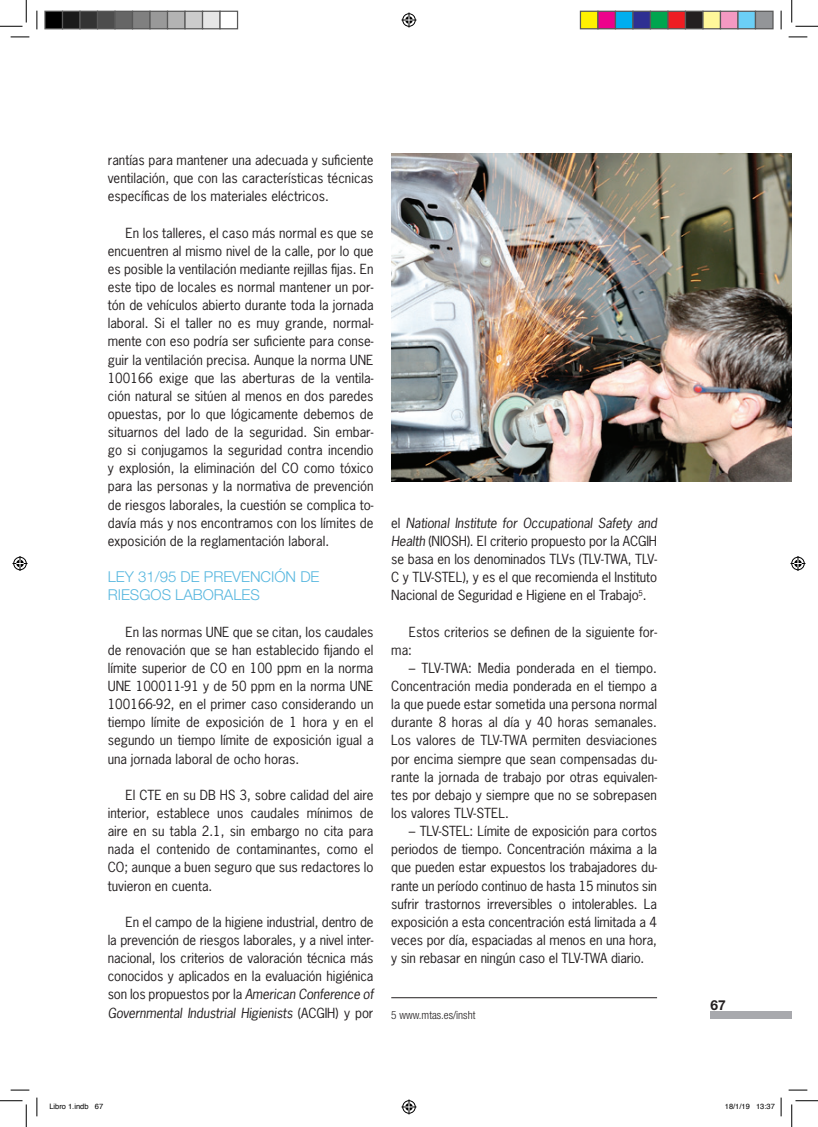
<style>
.page{position:relative;width:818px;height:1127px;background:#fff}
.page>*{position:absolute;margin:0;border:0;box-sizing:border-box;transform-origin:0 0}
.t1{font:300 15px "Helvetica Neue LT Std";color:#57b7df}
.t2{font:700 13.75px "Helvetica Neue LT Std";color:#231f20}
.t3{font:13.12px/18.1px "News Gothic Std";color:#231f20;text-align:justify}
.t4{font:300 condensed 11.25px "Helvetica Neue LT Std";color:#231f20}
.t5{font:7.5px "Helvetica";color:#000}
.s1{font-style:italic}
</style>
<div class="page">
<div style="left:710px;top:1011px;width:82px;height:7px;background:#a8a9ad"></div>
<img style="left:391px;top:154px;width:401px;height:328px">
<hr style="left:391px;top:997px;width:266px;height:1px;background:#231f20">
<svg style="left:11px;top:36px;width:18px;height:2px"></svg>
<svg style="left:788px;top:36px;width:19px;height:2px"></svg>
<svg style="left:11px;top:1089px;width:18px;height:1px"></svg>
<svg style="left:788px;top:1089px;width:19px;height:1px"></svg>
<svg style="left:36px;top:11px;width:2px;height:18px"></svg>
<svg style="left:36px;top:1097px;width:2px;height:18px"></svg>
<svg style="left:780px;top:11px;width:2px;height:18px"></svg>
<svg style="left:0;top:0;width:27px;height:27px"></svg>
<svg style="left:0;top:1100px;width:27px;height:26px"></svg>
<svg style="left:791px;top:0;width:27px;height:27px"></svg>
<svg style="left:791px;top:1100px;width:27px;height:26px"></svg>
<svg style="left:401px;top:13px;width:15px;height:15px"></svg>
<svg style="left:401px;top:1099px;width:15px;height:15px"></svg>
<svg style="left:13px;top:556px;width:15px;height:15px"></svg>
<svg style="left:790px;top:556px;width:15px;height:15px"></svg>
<div style="left:45px;top:11px;width:18px;height:18px;background:#000"></div>
<div style="left:44px;top:11px;width:19px;height:18px;border:1px solid #595959"></div>
<div style="left:63px;top:11px;width:17px;height:18px;background:#1a1a1a"></div>
<div style="left:62px;top:11px;width:19px;height:18px;border:1px solid #595959"></div>
<div style="left:80px;top:11px;width:18px;height:18px;background:#333"></div>
<div style="left:79px;top:11px;width:19px;height:18px;border:1px solid #595959"></div>
<div style="left:98px;top:11px;width:17px;height:18px;background:#4d4d4d"></div>
<div style="left:97px;top:11px;width:19px;height:18px;border:1px solid #595959"></div>
<div style="left:115px;top:11px;width:18px;height:18px;background:#666"></div>
<div style="left:114px;top:11px;width:19px;height:18px;border:1px solid #595959"></div>
<div style="left:133px;top:11px;width:17px;height:18px;background:#808080"></div>
<div style="left:132px;top:11px;width:19px;height:18px;border:1px solid #595959"></div>
<div style="left:150px;top:11px;width:18px;height:18px;background:#999"></div>
<div style="left:149px;top:11px;width:19px;height:18px;border:1px solid #595959"></div>
<div style="left:168px;top:11px;width:17px;height:18px;background:#b3b3b3"></div>
<div style="left:167px;top:11px;width:19px;height:18px;border:1px solid #595959"></div>
<div style="left:185px;top:11px;width:18px;height:18px;background:#ccc"></div>
<div style="left:184px;top:11px;width:19px;height:18px;border:1px solid #595959"></div>
<div style="left:203px;top:11px;width:17px;height:18px;background:#e6e6e6"></div>
<div style="left:202px;top:11px;width:19px;height:18px;border:1px solid #595959"></div>
<div style="left:219px;top:11px;width:19px;height:18px;border:1px solid #595959"></div>
<div style="left:580px;top:11px;width:18px;height:18px;background:#fff101"></div>
<div style="left:580px;top:11px;width:18px;height:18px;border:1px solid #595959"></div>
<div style="left:598px;top:11px;width:17px;height:18px;background:#ed028c"></div>
<div style="left:597px;top:11px;width:19px;height:18px;border:1px solid #595959"></div>
<div style="left:615px;top:11px;width:18px;height:18px;background:#00aeef"></div>
<div style="left:615px;top:11px;width:18px;height:18px;border:1px solid #595959"></div>
<div style="left:633px;top:11px;width:17px;height:18px;background:#2e3092"></div>
<div style="left:632px;top:11px;width:19px;height:18px;border:1px solid #595959"></div>
<div style="left:650px;top:11px;width:18px;height:18px;background:#00a54f"></div>
<div style="left:650px;top:11px;width:18px;height:18px;border:1px solid #595959"></div>
<div style="left:668px;top:11px;width:17px;height:18px;background:#ee1d23"></div>
<div style="left:667px;top:11px;width:19px;height:18px;border:1px solid #595959"></div>
<div style="left:685px;top:11px;width:18px;height:18px;background:#231f20"></div>
<div style="left:685px;top:11px;width:18px;height:18px;border:1px solid #595959"></div>
<div style="left:703px;top:11px;width:17px;height:18px;background:#fff79a"></div>
<div style="left:702px;top:11px;width:19px;height:18px;border:1px solid #595959"></div>
<div style="left:720px;top:11px;width:18px;height:18px;background:#f499c2"></div>
<div style="left:720px;top:11px;width:18px;height:18px;border:1px solid #595959"></div>
<div style="left:738px;top:11px;width:17px;height:18px;background:#6bcff6"></div>
<div style="left:737px;top:11px;width:19px;height:18px;border:1px solid #595959"></div>
<div style="left:755px;top:11px;width:18px;height:18px;background:#939598"></div>
<div style="left:755px;top:11px;width:18px;height:18px;border:1px solid #595959"></div>
<svg style="left:780px;top:1097px;width:2px;height:18px"></svg>
<p class="t3" style="left:108px;top:151px;width:267px">rantías para mantener una adecuada y suficiente ventilación, que con las características técnicas específicas de los materiales eléctricos.</p>
<p class="t3" style="left:108px;top:223px;width:267px;text-indent:18px">En los talleres, el caso más normal es que se encuentren al mismo nivel de la calle, por lo que es posible la ventilación mediante rejillas fijas. En este tipo de locales es normal mantener un por&shy;tón de vehículos abierto durante toda la jornada laboral. Si el taller no es muy grande, normal&shy;mente con eso podría ser suficiente para conse&shy;guir la ventilación precisa. Aunque la norma UNE 100166 exige que las aberturas de la ventila&shy;ción natural se sitúen al menos en dos paredes opuestas, por lo que lógicamente debemos de situarnos del lado de la seguridad. Sin embar&shy;go si conjugamos la seguridad contra incendio y explosión, la eliminación del CO como tóxico para las personas y la normativa de prevención de riesgos laborales, la cuestión se complica to&shy;davía más y nos encontramos con los límites de exposición de la reglamentación laboral.</p>
<p class="t1" style="left:108px;top:567px;width:107px">LEY 31/95 DE PREVE</p>
<p class="t1" style="left:250px;top:567px;width:61px">NCIÓN DE</p>
<p class="t1" style="left:108px;top:585px;width:10px">RIESGOS</p>
<p class="t1" style="left:175px;top:585px;width:11px">LABORALES</p>
<p class="t3" style="left:108px;top:622px;width:267px;text-indent:18px">En las normas UNE que se citan, los caudales de renovación que se han establecido fijando el límite superior de CO en 100 ppm en la norma UNE 100011-91 y de 50 ppm en la norma UNE 100166-92, en el primer caso considerando un tiempo límite de exposición de 1 hora y en el segundo un tiempo límite de exposición igual a una jornada laboral de ocho horas.</p>
<p class="t3" style="left:108px;top:785px;width:267px;text-indent:18px">El CTE en su DB HS 3, sobre calidad del aire interior, establece unos caudales mínimos de aire en su tabla 2.1, sin embargo no cita para nada el contenido de contaminantes, como el CO; aunque a buen seguro que sus redactores lo tuvieron en cuenta.</p>
<p class="t3" style="left:108px;top:912px;width:267px;text-indent:18px">En el campo de la higiene industrial, dentro de la prevención de riesgos laborales, y a nivel inter&shy;nacional, los criterios de valoración técnica más conocidos y aplicados en la evaluación higiénica son los propuestos por la <span class="s1">American Conference of Governmental Industrial Higienists</span> (ACGIH) y por</p>
<p class="t3" style="left:391px;top:513px;width:267px">el <span class="s1">National Institute for Occupational Safety and Health</span> (NIOSH). El criterio propuesto por la ACGIH se basa en los denominados TLVs (TLV-TWA, TLV-C y TLV-STEL), y es el que recomienda el Instituto Nacional de Seguridad e Higiene en el Trabajo<sup>5</sup>.</p>
<p class="t3" style="left:391px;top:622px;width:267px;text-indent:18px">Estos criterios se definen de la siguiente for&shy;ma:</p>
<p class="t3" style="left:391px;top:658px;width:267px;text-indent:18px">– TLV-TWA: Media ponderada en el tiempo.<br>Concentración media ponderada en el tiempo a la que puede estar sometida una persona normal durante 8 horas al día y 40 horas semanales.<br>Los valores de TLV-TWA permiten desviaciones por encima siempre que sean compensadas du&shy;rante la jornada de trabajo por otras equivalen&shy;tes por debajo y siempre que no se sobrepasen los valores TLV-STEL.</p>
<p class="t3" style="left:391px;top:821px;width:267px;text-indent:18px">– TLV-STEL: Límite de exposición para cortos periodos de tiempo. Concentración máxima a la que pueden estar expuestos los trabajadores du&shy;rante un período continuo de hasta 15 minutos sin sufrir trastornos irreversibles o intolerables. La exposición a esta concentración está limitada a 4 veces por día, espaciadas al menos en una hora, y sin rebasar en ningún caso el TLV-TWA diario.</p>
<p class="t4" style="left:391px;top:1008px;width:86px">5 www.mtas.es/insht</p>
<p class="t2" style="left:710px;top:996px;width:17px">67</p>
<p class="t5" style="left:49px;top:1100px;width:55px">Libro 1.indb 67</p>
<p class="t5" style="left:725px;top:1100px;width:52px">18/1/19 13:37</p>
</div>
